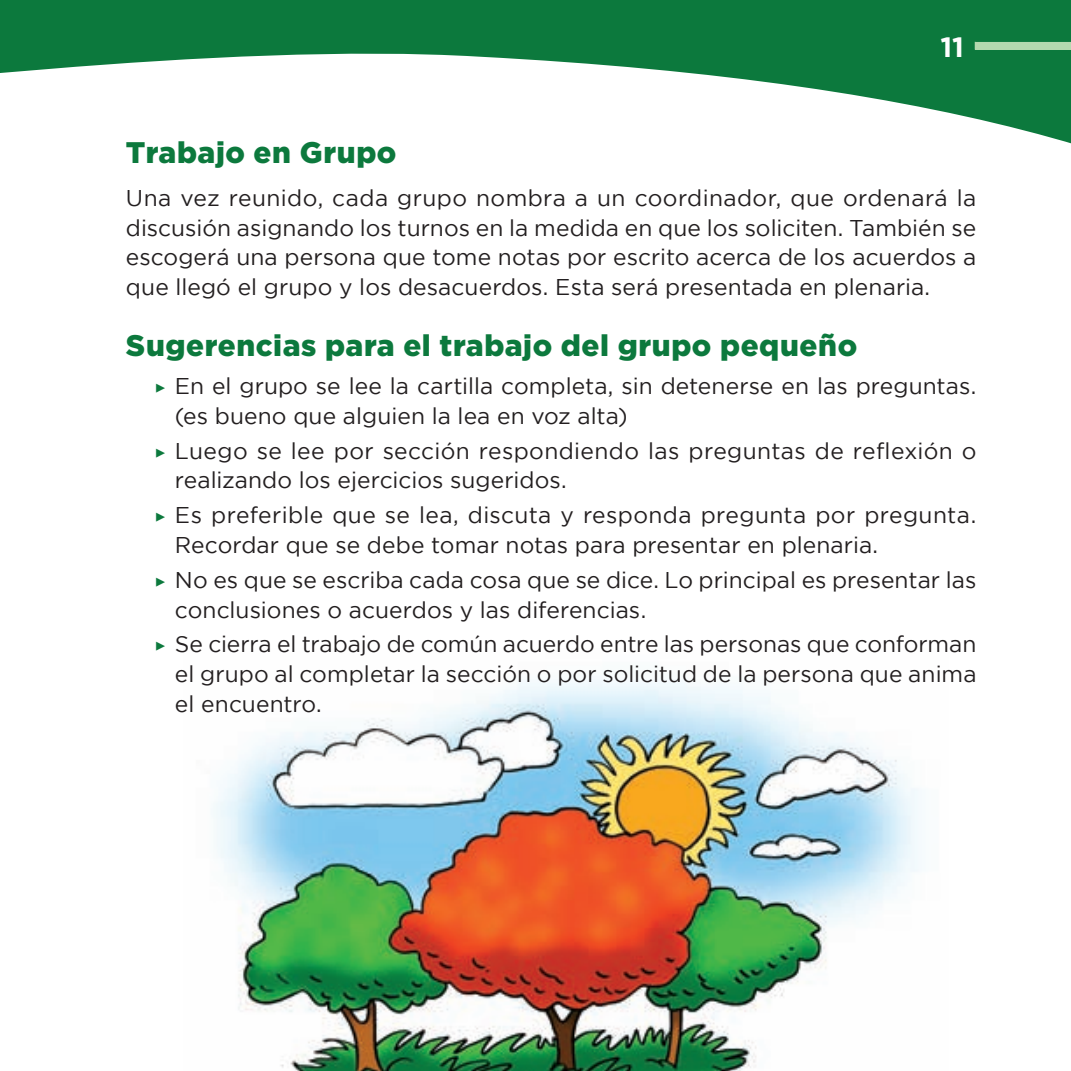
<style>
.page{position:relative;width:1071px;height:1071px;background:#0c793d}
.page>*{position:absolute;margin:0;border:0;box-sizing:border-box;transform-origin:0 0}
.t1{font:900 29.75px "Gotham";letter-spacing:.02em;color:#0c793d}
.t2{font:700 28px "Gotham";color:#fff}
.t3{font:22.75px/29.8px "Gotham";letter-spacing:.005em;color:#231f20}
.s1{font-family:"Menlo";color:#0c793d}
</style>
<div class="page">
<div style="left:0;top:41px;width:1071px;height:1030px;background:#fff"></div>
<img style="left:184px;top:649px;width:764px;height:422px">
<div style="left:975px;top:42px;width:96px;height:8px;background:#b4d9af"></div>
<p class="t2" style="left:940px;top:30px;width:25px">11</p>
<h1 class="t1" style="left:126px;top:136px;width:272px">Trabajo en Grupo</h1>
<p class="t3" style="left:126px;top:183px;width:852px;text-align:justify">Una vez reunido, cada grupo nombra a un coordinador, que ordenará la discusión asignando los turnos en la medida en que los soliciten. También se escogerá una persona que tome notas por escrito acerca de los acuerdos a que llegó el grupo y los desacuerdos. Esta será presentada en plenaria.</p>
<h1 class="t1" style="left:126px;top:328px;width:733px">Sugerencias para el trabajo del grupo pequeño</h1>
<p class="t3" style="left:175px;top:371px;width:803px;text-indent:-21px"><span class="s1">▸</span> En el grupo se lee la cartilla completa, sin detenerse en las preguntas. (es bueno que alguien la lea en voz alta)</p>
<p class="t3" style="left:175px;top:435px;width:803px;text-indent:-21px"><span class="s1">▸</span> Luego se lee por sección respondiendo las preguntas de reflexión o realizando los ejercicios sugeridos.</p>
<p class="t3" style="left:175px;top:500px;width:803px;text-indent:-21px"><span class="s1">▸</span> Es preferible que se lea, discuta y responda pregunta por pregunta.<br>Recordar que se debe tomar notas para presentar en plenaria.</p>
<p class="t3" style="left:175px;top:565px;width:803px;text-indent:-21px"><span class="s1">▸</span> No es que se escriba cada cosa que se dice. Lo principal es presentar las conclusiones o acuerdos y las diferencias.</p>
<p class="t3" style="left:175px;top:629px;width:803px;text-align:justify;text-indent:-21px"><span class="s1">▸</span> Se cierra el trabajo de común acuerdo entre las personas que conforman el grupo al completar la sección o por solicitud de la persona que anima el encuentro.</p>
</div>
